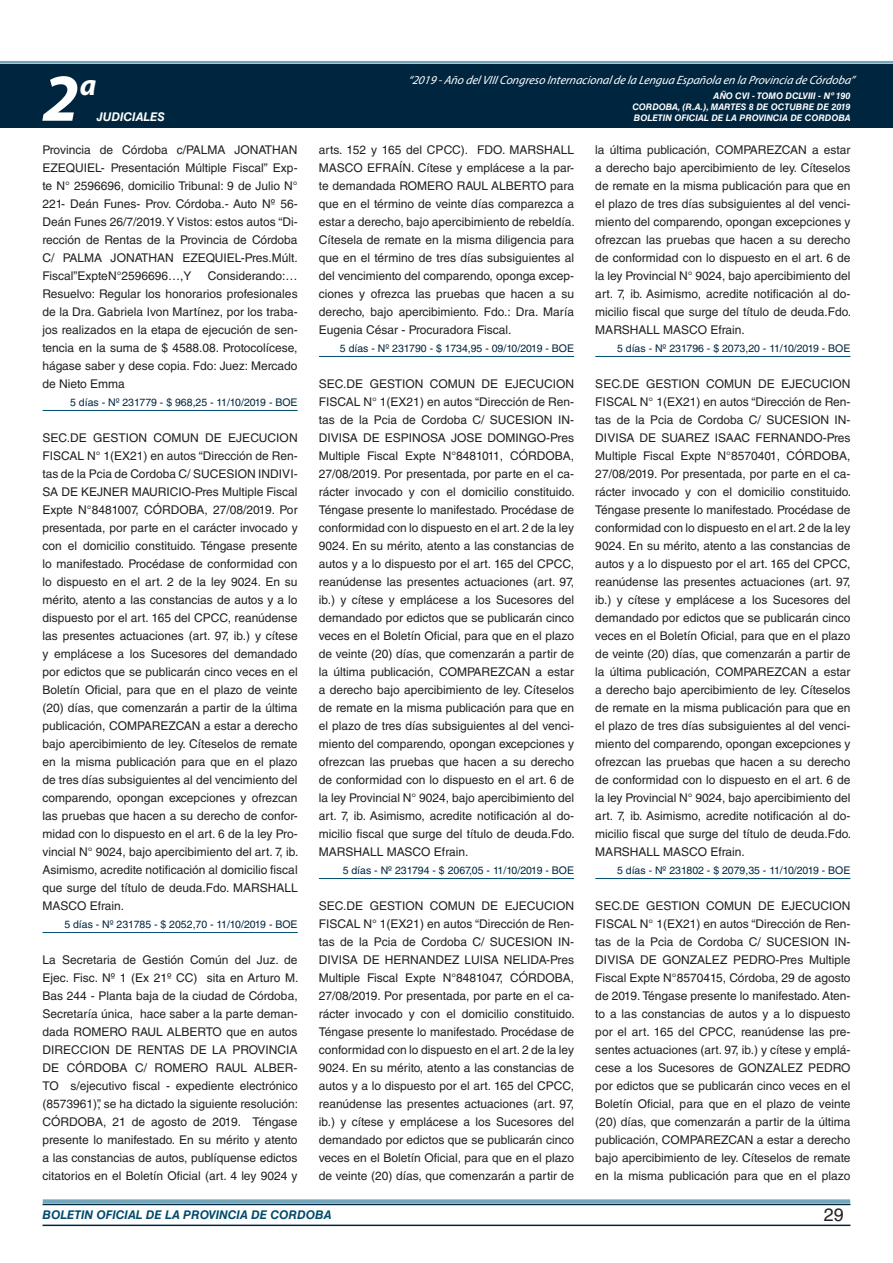
<style>
.page{position:relative;width:893px;height:1263px;background:#fff}
.page>*{position:absolute;margin:0;border:0;box-sizing:border-box;transform-origin:0 0}
.t1{font:italic 700 67.5px "Myriad Pro";color:#fff}
.t2{font:italic 700 30px "Myriad Pro";color:#fff}
.t3{font:18px "Helvetica LT Std";color:#231f20}
.t4{font:12px/18px "Helvetica LT Std";color:#231f20;text-align:justify}
.t5{font:italic 12px "Myriad Pro";color:#fff}
.t6{font:italic 700 12px "Helvetica LT Std";color:#004b6c}
.t7{font:italic 700 12px "Helvetica LT Std";color:#fff}
.t8{font:10.5px "Helvetica LT Std";color:#00263f}
.t9{font:italic 700 9px/10.8px "Helvetica LT Std";color:#fff;text-align:right}
</style>
<div class="page">
<div style="left:0;top:61px;width:893px;height:6px;background:#fff;opacity:.75"></div>
<div style="left:0;top:64px;width:893px;height:64px;background:#00263f"></div>
<hr style="left:43px;top:1224px;width:807px;height:2px;background:#00263f">
<div style="left:42px;top:1198px;width:809px;height:8px;background:#fff;opacity:.75"></div>
<hr style="left:43px;top:410px;width:255px;height:1px;background:#004b6c">
<hr style="left:43px;top:932px;width:255px;height:1px;background:#004b6c">
<hr style="left:319px;top:356px;width:255px;height:1px;background:#004b6c">
<hr style="left:319px;top:878px;width:255px;height:1px;background:#004b6c">
<hr style="left:595px;top:356px;width:255px;height:1px;background:#004b6c">
<hr style="left:595px;top:878px;width:255px;height:1px;background:#004b6c">
<h2 class="t2" style="left:80px;top:66px;width:18px">a</h2>
<p class="t5" style="left:408px;top:72px;width:448px">“2019 -Año delVIIICongreso Internacionalde la Lengua Esp añola en la Provincia de Córdoba”</p>
<h1 class="t1" style="left:43px;top:54px;width:38px">2</h1>
<p class="t9" style="left:632px;top:91px;width:220px">AÑO CVI - TOMO DCLVIII - Nº 190<br>CORDOBA, (R.A.), MARTES 8 DE OCTUBRE DE 2019</p>
<p class="t7" style="left:97px;top:110px;width:70px">JUDICIALES</p>
<p class="t9" style="left:634px;top:112px;width:218px">BOLETIN OFICIAL DE LA PROVINCIA DE CORDOBA</p>
<p class="t4" style="left:43px;top:141px;width:257px">Provincia de Córdoba c/PALMA JONATHAN EZEQUIEL- Presentación Múltiple Fiscal” Exp&shy;te N° 2596696, domicilio Tribunal: 9 de Julio N° 221- Deán Funes- Prov. Córdoba.- Auto Nº 56- Deán Funes 26/7/2019. Y Vistos: estos autos “Di&shy;rección de Rentas de la Provincia de Córdoba C/ PALMA JONATHAN EZEQUIEL-Pres.Múlt.<br>Fiscal”ExpteN°2596696…,Y</p>
<p class="t4" style="left:43px;top:267px;width:257px;text-indent:165px">Considerando:… Resuelvo: Regular los honorarios profesionales de la Dra. Gabriela Ivon Martínez, por los traba&shy;jos realizados en la etapa de ejecución de sen&shy;tencia en la suma de $ 4588.08. Protocolícese, hágase saber y dese copia. Fdo: Juez: Mercado de Nieto Emma</p>
<p class="t8" style="left:70px;top:396px;width:229px">5 días - Nº 231779 - $ 968,25 - 11/10/2019 - BOE</p>
<p class="t4" style="left:43px;top:429px;width:257px">SEC.DE GESTION COMUN DE EJECUCION FISCAL N° 1(EX21) en autos “Dirección de Ren&shy;tas de la Pcia de Cordoba C/ SUCESION INDIVI-SA DE KEJNER MAURICIO-Pres Multiple Fiscal Expte N°8481007, CÓRDOBA, 27/08/2019. Por presentada, por parte en el carácter invocado y con el domicilio constituido. Téngase presente lo manifestado. Procédase de conformidad con lo dispuesto en el art. 2 de la ley 9024. En su mérito, atento a las constancias de autos y a lo dispuesto por el art. 165 del CPCC, reanúdense las presentes actuaciones (art. 97, ib.) y cítese y emplácese a los Sucesores del demandado por edictos que se publicarán cinco veces en el Boletín Oficial, para que en el plazo de veinte (20) días, que comenzarán a partir de la última publicación, COMPAREZCAN a estar a derecho bajo apercibimiento de ley. Cíteselos de remate en la misma publicación para que en el plazo de tres días subsiguientes al del vencimiento del comparendo, opongan excepciones y ofrezcan las pruebas que hacen a su derecho de confor&shy;midad con lo dispuesto en el art. 6 de la ley Pro&shy;vincial N° 9024, bajo apercibimiento del art. 7, ib.<br>Asimismo, acredite notificación al domicilio fiscal que surge del título de deuda.Fdo. MARSHALL MASCO Efrain.</p>
<p class="t8" style="left:64px;top:918px;width:235px">5 días - Nº 231785 - $ 2052,70 - 11/10/2019 - BOE</p>
<p class="t4" style="left:43px;top:951px;width:257px">La Secretaria de Gestión Común del Juz. de Ejec. Fisc. Nº 1 (Ex 21º CC) sita en Arturo M.<br>Bas 244 - Planta baja de la ciudad de Córdoba, Secretaría única, hace saber a la parte deman&shy;dada ROMERO RAUL ALBERTO que en autos DIRECCION DE RENTAS DE LA PROVINCIA DE CÓRDOBA C/ ROMERO RAUL ALBER-TO s/ejecutivo fiscal - expediente electrónico (8573961)”, se ha dictado la siguiente resolución:<br>CÓRDOBA, 21 de agosto de 2019. Téngase presente lo manifestado. En su mérito y atento a las constancias de autos, publíquense edictos citatorios en el Boletín Oficial (art. 4 ley 9024 y</p>
<p class="t4" style="left:319px;top:141px;width:257px">arts. 152 y 165 del CPCC). FDO. MARSHALL MASCO EFRAÍN. Cítese y emplácese a la par&shy;te demandada ROMERO RAUL ALBERTO para que en el término de veinte días comparezca a estar a derecho, bajo apercibimiento de rebeldía.<br>Cítesela de remate en la misma diligencia para que en el término de tres días subsiguientes al del vencimiento del comparendo, oponga excep&shy;ciones y ofrezca las pruebas que hacen a su derecho, bajo apercibimiento. Fdo.: Dra. María Eugenia César - Procuradora Fiscal.</p>
<p class="t8" style="left:340px;top:342px;width:236px">5 días - Nº 231790 - $ 1734,95 - 09/10/2019 - BOE</p>
<p class="t4" style="left:319px;top:375px;width:257px">SEC.DE GESTION COMUN DE EJECUCION FISCAL N° 1(EX21) en autos “Dirección de Ren&shy;tas de la Pcia de Cordoba C/ SUCESION IN-DIVISA DE ESPINOSA JOSE DOMINGO-Pres Multiple Fiscal Expte N°8481011, CÓRDOBA, 27/08/2019. Por presentada, por parte en el ca&shy;rácter invocado y con el domicilio constituido.<br>Téngase presente lo manifestado. Procédase de conformidad con lo dispuesto en el art. 2 de la ley 9024. En su mérito, atento a las constancias de autos y a lo dispuesto por el art. 165 del CPCC, reanúdense las presentes actuaciones (art. 97, ib.) y cítese y emplácese a los Sucesores del demandado por edictos que se publicarán cinco veces en el Boletín Oficial, para que en el plazo de veinte (20) días, que comenzarán a partir de la última publicación, COMPAREZCAN a estar a derecho bajo apercibimiento de ley. Cíteselos de remate en la misma publicación para que en el plazo de tres días subsiguientes al del venci&shy;miento del comparendo, opongan excepciones y ofrezcan las pruebas que hacen a su derecho de conformidad con lo dispuesto en el art. 6 de la ley Provincial N° 9024, bajo apercibimiento del art. 7, ib. Asimismo, acredite notificación al do&shy;micilio fiscal que surge del título de deuda.Fdo.<br>MARSHALL MASCO Efrain.</p>
<p class="t8" style="left:343px;top:864px;width:233px">5 días - Nº 231794 - $ 2067,05 - 11/10/2019 - BOE</p>
<p class="t4" style="left:319px;top:897px;width:257px">SEC.DE GESTION COMUN DE EJECUCION FISCAL N° 1(EX21) en autos “Dirección de Ren&shy;tas de la Pcia de Cordoba C/ SUCESION IN-DIVISA DE HERNANDEZ LUISA NELIDA-Pres Multiple Fiscal Expte N°8481047, CÓRDOBA, 27/08/2019. Por presentada, por parte en el ca&shy;rácter invocado y con el domicilio constituido.<br>Téngase presente lo manifestado. Procédase de conformidad con lo dispuesto en el art. 2 de la ley 9024. En su mérito, atento a las constancias de autos y a lo dispuesto por el art. 165 del CPCC, reanúdense las presentes actuaciones (art. 97, ib.) y cítese y emplácese a los Sucesores del demandado por edictos que se publicarán cinco veces en el Boletín Oficial, para que en el plazo de veinte (20) días, que comenzarán a partir de</p>
<p class="t4" style="left:595px;top:141px;width:257px">la última publicación, COMPAREZCAN a estar a derecho bajo apercibimiento de ley. Cíteselos de remate en la misma publicación para que en el plazo de tres días subsiguientes al del venci&shy;miento del comparendo, opongan excepciones y ofrezcan las pruebas que hacen a su derecho de conformidad con lo dispuesto en el art. 6 de la ley Provincial N° 9024, bajo apercibimiento del art. 7, ib. Asimismo, acredite notificación al do&shy;micilio fiscal que surge del título de deuda.Fdo.<br>MARSHALL MASCO Efrain.</p>
<p class="t8" style="left:617px;top:342px;width:235px">5 días - Nº 231796 - $ 2073,20 - 11/10/2019 - BOE</p>
<p class="t4" style="left:595px;top:375px;width:257px">SEC.DE GESTION COMUN DE EJECUCION FISCAL N° 1(EX21) en autos “Dirección de Ren&shy;tas de la Pcia de Cordoba C/ SUCESION IN-DIVISA DE SUAREZ ISAAC FERNANDO-Pres Multiple Fiscal Expte N°8570401, CÓRDOBA, 27/08/2019. Por presentada, por parte en el ca&shy;rácter invocado y con el domicilio constituido.<br>Téngase presente lo manifestado. Procédase de conformidad con lo dispuesto en el art. 2 de la ley 9024. En su mérito, atento a las constancias de autos y a lo dispuesto por el art. 165 del CPCC, reanúdense las presentes actuaciones (art. 97, ib.) y cítese y emplácese a los Sucesores del demandado por edictos que se publicarán cinco veces en el Boletín Oficial, para que en el plazo de veinte (20) días, que comenzarán a partir de la última publicación, COMPAREZCAN a estar a derecho bajo apercibimiento de ley. Cíteselos de remate en la misma publicación para que en el plazo de tres días subsiguientes al del venci&shy;miento del comparendo, opongan excepciones y ofrezcan las pruebas que hacen a su derecho de conformidad con lo dispuesto en el art. 6 de la ley Provincial N° 9024, bajo apercibimiento del art. 7, ib. Asimismo, acredite notificación al do&shy;micilio fiscal que surge del título de deuda.Fdo.<br>MARSHALL MASCO Efrain.</p>
<p class="t8" style="left:617px;top:864px;width:235px">5 días - Nº 231802 - $ 2079,35 - 11/10/2019 - BOE</p>
<p class="t4" style="left:595px;top:897px;width:257px">SEC.DE GESTION COMUN DE EJECUCION FISCAL N° 1(EX21) en autos “Dirección de Ren&shy;tas de la Pcia de Cordoba C/ SUCESION IN-DIVISA DE GONZALEZ PEDRO-Pres Multiple Fiscal Expte N°8570415, Córdoba, 29 de agosto de 2019. Téngase presente lo manifestado. Aten&shy;to a las constancias de autos y a lo dispuesto por el art. 165 del CPCC, reanúdense las pre&shy;sentes actuaciones (art. 97, ib.) y cítese y emplá&shy;cese a los Sucesores de GONZALEZ PEDRO por edictos que se publicarán cinco veces en el Boletín Oficial, para que en el plazo de veinte (20) días, que comenzarán a partir de la última publicación, COMPAREZCAN a estar a derecho bajo apercibimiento de ley. Cíteselos de remate en la misma publicación para que en el plazo</p>
<p class="t6" style="left:43px;top:1208px;width:290px">BOLETIN OFICIAL DE LA PROVINCIA DE CORDOBA</p>
<h3 class="t3" style="left:824px;top:1204px;width:22px">29</h3>
</div>
